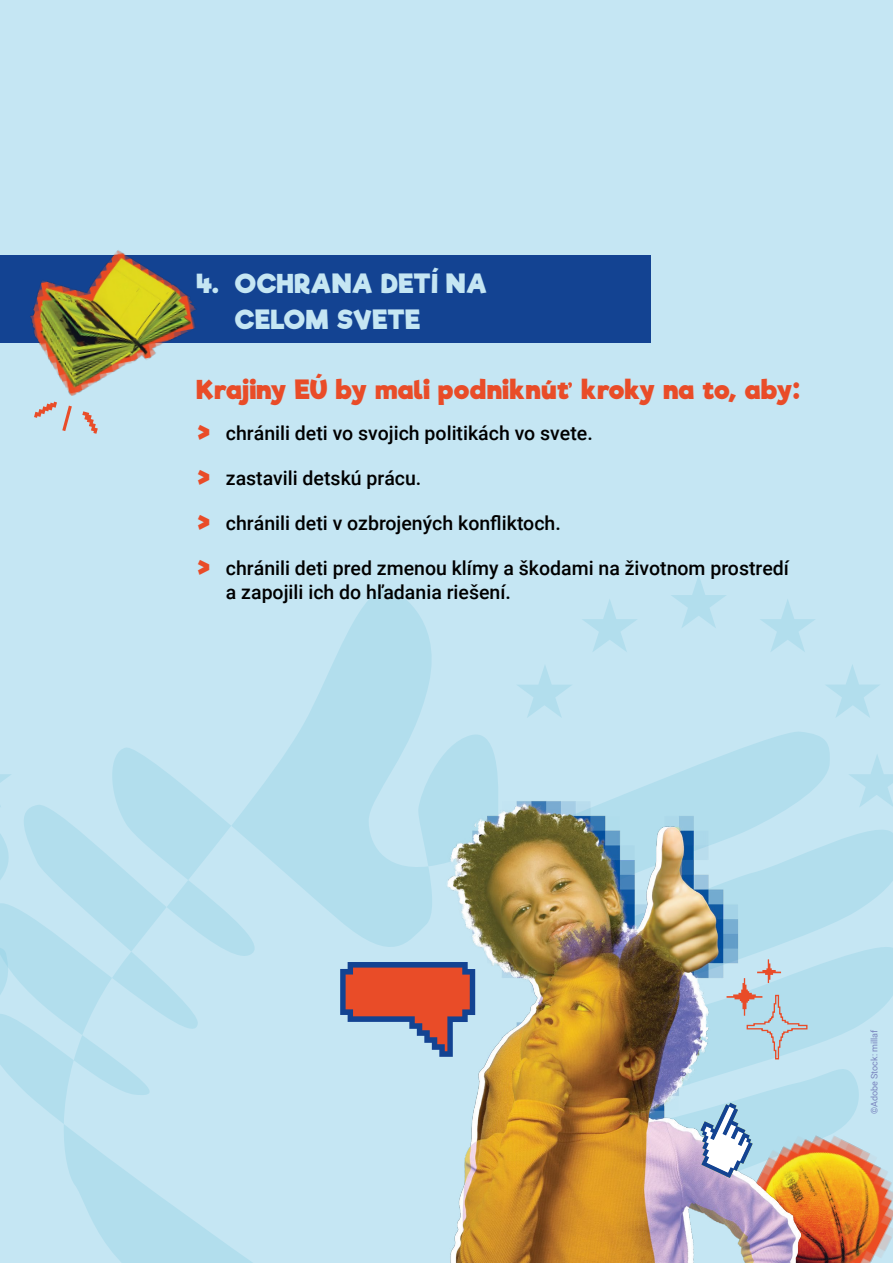
<style>
.page{position:relative;width:893px;height:1263px;background:#c5e6f3}
.page>*{position:absolute;margin:0;border:0;box-sizing:border-box;transform-origin:0 0}
.t1{font:700 25.5px "Riffic";letter-spacing:-.015em;color:#e94c28}
.t2{font:700 25.5px/36px "Riffic";color:#c5e6f3}
.t3{font:500 19.5px/24px "Roboto";color:#000}
.image_copyright{font:9px "Roboto";color:#7883bd}
.s1{font-family:"Riffic";font-weight:700;font-size:27px;color:#e94c28}
</style>
<div class="page">
<svg style="left:807px;top:830px;width:86px;height:272px;fill:#b2deed"></svg>
<svg style="left:564px;top:575px;width:329px;height:232px"></svg>
<div style="left:0;top:255px;width:651px;height:88px;background:#134392"></div>
<img style="left:30px;top:250px;width:166px;height:146px">
<svg style="left:82px;top:411px;width:16px;height:23px"></svg>
<svg style="left:34px;top:402px;width:38px;height:29px"></svg>
<svg style="left:0;top:589px;width:564px;height:674px"></svg>
<img style="left:807px;top:1102px;width:86px;height:161px">
<img style="left:427px;top:787px;width:380px;height:476px">
<svg style="left:726px;top:959px;width:82px;height:101px"></svg>
<svg style="left:700px;top:1103px;width:53px;height:75px;background:#abc1da"></svg>
<p class="t2" style="left:234px;top:265px;width:254px;text-indent:-38px">4. OCHRANA DETÍ NA<br>CELOM SVETE</p>
<p class="t1" style="left:196px;top:373px;width:605px">Krajiny EÚ by mali podniknúť kroky na to, aby:</p>
<p class="t3" style="left:196px;top:420px;width:398px"><span class="s1">&gt;</span> chránili deti vo svojich politikách vo svete.</p>
<p class="t3" style="left:196px;top:465px;width:227px"><span class="s1">&gt;</span> zastavili detskú prácu.</p>
<p class="t3" style="left:196px;top:510px;width:366px"><span class="s1">&gt;</span> chránili deti v ozbrojených konfliktoch.</p>
<p class="t3" style="left:226px;top:556px;width:565px;text-indent:-30px"><span class="s1">&gt;</span> chránili deti pred zmenou klímy a škodami na životnom prostredí a zapojili ich do hľadania riešení.</p>
<p class="image_copyright" style="left:868px;top:1114px;width:86px;rotate:-90deg">©Adobe Stock: millaf</p>
</div>
